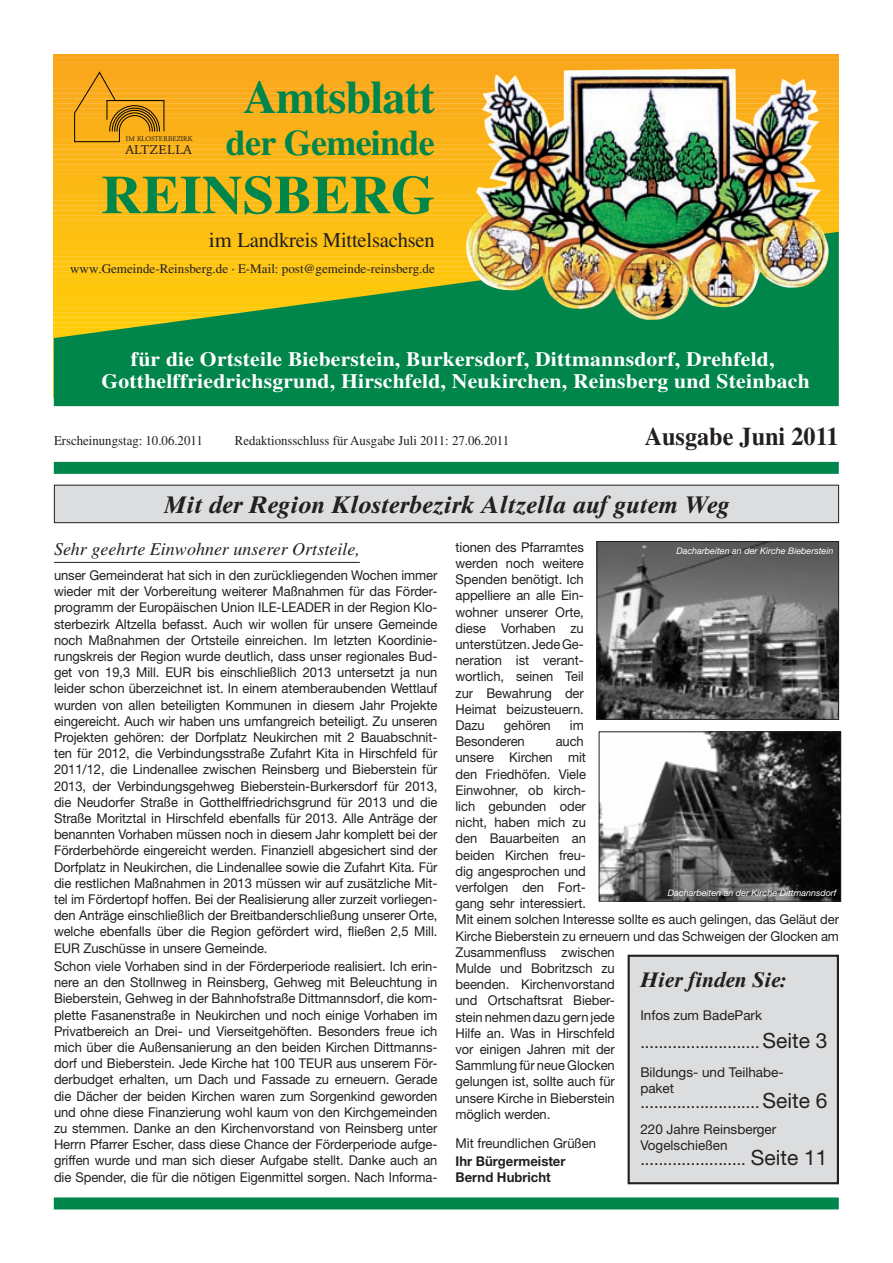
<style>
.page{position:relative;width:893px;height:1263px;background:#fff}
.page>*{position:absolute;margin:0;border:0;box-sizing:border-box;transform-origin:0 0}
.t1{font:54px "Times Bold+OJCWQT";color:#00854a;scale:1.05 1}
.t2{font:46.5px "Times Bold+OJCWQT";letter-spacing:-.02em;color:#00854a}
.t3{font:36px "Times Bold+OJCWQT";letter-spacing:-.02em;color:#00854a}
.t4{font:700 25.5px "Times";color:#231f20;scale:.95 1}
.t5{font:italic 700 24px "Times Ten";color:#231f20}
.t6{font:21px "Times Roman+UAKZUI";letter-spacing:-.01em;color:#231f20;scale:1.05 1}
.t7{font:italic 700 21px "Times Ten";color:#231f20}
.t8{font:20.4px/22.5px "Times Bold+OJCWQT";letter-spacing:.01em;color:#fff;text-align:center;scale:1.06 1}
.t9{font:italic 18px "Times";color:#231f20}
.t10{font:16.5px "Helvetica Neue";color:#231f20}
.t11{font:13.5px/16.2px "Helvetica Neue";letter-spacing:-.005em;color:#231f20;text-align:justify;scale:.96 1}
.t12{font:13.5px/16.2px "Helvetica Neue";letter-spacing:-.005em;color:#231f20}
.t13{font:13.5px "Times";color:#231f20;scale:.95 1}
.t14{font:700 13.5px/16.2px "Helvetica Neue";color:#231f20}
.t15{font:13.05px "Times Roman+UAKZUI";color:#231f20}
.t16{font:12.45px "Garamond BE Regular+BZBGYV";letter-spacing:.04em;color:#231f20;scale:1.08 1}
.t17{font:italic 9px "Helvetica Neue";color:#fff}
.t18{font:6.75px "Garamond BE Regular+BZBGYV";color:#231f20;scale:1.05 1}
.s1{font-size:21px}
</style>
<div class="page">
<div style="left:54px;top:54px;width:785px;height:5px;background:#f9a51b"></div>
<svg style="left:54px;top:57px;width:785px;height:4px"></svg>
<svg style="left:54px;top:61px;width:785px;height:5px;background:#f9a81f"></svg>
<div style="left:54px;top:66px;width:785px;height:8px;background:#f9a71b"></div>
<div style="left:54px;top:72px;width:785px;height:7px;background:#f9a81b"></div>
<div style="left:54px;top:77px;width:785px;height:8px;background:#f9a91b"></div>
<div style="left:54px;top:82px;width:785px;height:8px;background:#faaa1b"></div>
<svg style="left:54px;top:88px;width:785px;height:4px"></svg>
<svg style="left:54px;top:92px;width:785px;height:5px;background:#faad20"></svg>
<svg style="left:54px;top:97px;width:785px;height:5px;background:#faae21"></svg>
<svg style="left:54px;top:102px;width:785px;height:5px;background:#faaf20"></svg>
<svg style="left:54px;top:107px;width:785px;height:5px;background:#faaf20"></svg>
<svg style="left:54px;top:112px;width:785px;height:5px;background:#faaf1e"></svg>
<svg style="left:54px;top:117px;width:785px;height:5px;background:#faaf1b"></svg>
<div style="left:54px;top:122px;width:785px;height:8px;background:#fbb018"></div>
<div style="left:54px;top:128px;width:785px;height:7px;background:#fbb017"></div>
<div style="left:54px;top:133px;width:785px;height:8px;background:#fbb117"></div>
<svg style="left:54px;top:139px;width:785px;height:4px"></svg>
<svg style="left:54px;top:143px;width:785px;height:5px;background:#fbb41c"></svg>
<svg style="left:54px;top:148px;width:785px;height:5px;background:#fbb51d"></svg>
<svg style="left:54px;top:153px;width:785px;height:5px;background:#fbb61d"></svg>
<svg style="left:54px;top:158px;width:785px;height:5px;background:#fbb71d"></svg>
<svg style="left:54px;top:163px;width:785px;height:5px;background:#fbb71b"></svg>
<svg style="left:54px;top:168px;width:785px;height:5px;background:#fcb719"></svg>
<div style="left:54px;top:173px;width:785px;height:8px;background:#fcb715"></div>
<div style="left:54px;top:179px;width:785px;height:7px;background:#fcb814"></div>
<div style="left:54px;top:184px;width:785px;height:8px;background:#fcb914"></div>
<div style="left:54px;top:189px;width:785px;height:8px;background:#fcb914"></div>
<svg style="left:54px;top:195px;width:785px;height:4px"></svg>
<svg style="left:54px;top:199px;width:785px;height:5px;background:#fcbc19"></svg>
<svg style="left:54px;top:204px;width:785px;height:5px;background:#fcbe1a"></svg>
<svg style="left:54px;top:209px;width:785px;height:5px;background:#fdbe1a"></svg>
<svg style="left:54px;top:214px;width:785px;height:5px;background:#fdbe19"></svg>
<svg style="left:54px;top:219px;width:785px;height:5px;background:#fdbf18"></svg>
<svg style="left:54px;top:224px;width:785px;height:5px;background:#fdbf15"></svg>
<div style="left:54px;top:229px;width:785px;height:8px;background:#fdbf11"></div>
<svg style="left:54px;top:232px;width:785px;height:174px;background:#4e9838"></svg>
<img style="left:465px;top:69px;width:364px;height:251px">
<div style="left:54px;top:462px;width:785px;height:12px;background:#00854a"></div>
<div style="left:54px;top:1197px;width:785px;height:12px;background:#00854a"></div>
<svg style="left:74px;top:71px;width:91px;height:72px"></svg>
<div style="left:54px;top:485px;width:785px;height:38px;background:#dcdddf"></div>
<div style="left:54px;top:485px;width:785px;height:38px;border:1px solid #231f20"></div>
<hr style="left:54px;top:562px;width:306px;height:1px;background:#231f20">
<div style="left:629px;top:956px;width:209px;height:227px;background:#dcdddf"></div>
<div style="left:628px;top:955px;width:211px;height:229px;border:2px solid #231f20"></div>
<img style="left:599px;top:543px;width:238px;height:175px">
<div style="left:597px;top:541px;width:242px;height:179px;border:1px solid #231f20"></div>
<img style="left:601px;top:733px;width:238px;height:166px">
<div style="left:599px;top:731px;width:242px;height:170px;border:1px solid #231f20"></div>
<h2 class="t2" style="left:243px;top:70px;width:193px">Amtsblatt</h2>
<h3 class="t3" style="left:226px;top:121px;width:211px">der Gemeinde</h3>
<h1 class="t1" style="left:101px;top:163px;width:320px">REINSBERG</h1>
<h3 class="t6" style="left:209px;top:228px;width:217px">im Landkreis Mittelsachsen</h3>
<p class="t15" style="left:70px;top:261px;width:366px">www.Gemeinde-Reinsberg.de · E-Mail: post@gemeinde-reinsberg.de</p>
<p class="t18" style="left:126px;top:135px;width:65px">IM KLOSTERBEZIRK</p>
<p class="t16" style="left:125px;top:143px;width:64px">ALTZELLA</p>
<h3 class="t8" style="left:101px;top:347px;width:670px">für die Ortsteile Bieberstein, Burkersdorf, Dittmannsdorf, Drehfeld,<br>Gotthelffriedrichsgrund, Hirschfeld, Neukirchen, Reinsberg und Steinbach</h3>
<p class="t13" style="left:54px;top:433px;width:158px">Erscheinungstag: 10.06.2011</p>
<p class="t13" style="left:235px;top:433px;width:290px">Redaktionsschluss für Ausgabe Juli 2011: 27.06.2011</p>
<h3 class="t4" style="left:645px;top:421px;width:206px">Ausgabe Juni 2011</h3>
<h3 class="t5" style="left:164px;top:491px;width:567px">Mit der Region Klosterbezirk Altzella auf gutem Weg</h3>
<h3 class="t9" style="left:54px;top:539px;width:307px">Sehr geehrte Einwohner unserer Ortsteile,</h3>
<p class="t11" style="left:54px;top:567px;width:401px">unser Gemeinderat hat sich in den zurückliegenden Wochen immer wieder mit der Vorbereitung weiterer Maßnahmen für das Förder&shy;programm der Europäischen Union ILE-LEADER in der Region Klo&shy;sterbezirk Altzella befasst. Auch wir wollen für unsere Gemeinde noch Maßnahmen der Ortsteile einreichen. Im letzten Koordinie&shy;rungskreis der Region wurde deutlich, dass unser regionales Bud&shy;get von 19,3 Mill. EUR bis einschließlich 2013 untersetzt ja nun leider schon überzeichnet ist. In einem atemberaubenden Wettlauf wurden von allen beteiligten Kommunen in diesem Jahr Projekte eingereicht. Auch wir haben uns umfangreich beteiligt. Zu unseren Projekten gehören: der Dorfplatz Neukirchen mit 2 Bauabschnit&shy;ten für 2012, die Verbindungsstraße Zufahrt Kita in Hirschfeld für 2011/12, die Lindenallee zwischen Reinsberg und Bieberstein für 2013, der Verbindungsgehweg Bieberstein-Burkersdorf für 2013, die Neudorfer Straße in Gotthelffriedrichsgrund für 2013 und die Straße Moritztal in Hirschfeld ebenfalls für 2013. Alle Anträge der benannten Vorhaben müssen noch in diesem Jahr komplett bei der Förderbehörde eingereicht werden. Finanziell abgesichert sind der Dorfplatz in Neukirchen, die Lindenallee sowie die Zufahrt Kita. Für die restlichen Maßnahmen in 2013 müssen wir auf zusätzliche Mit&shy;tel im Fördertopf hoffen. Bei der Realisierung aller zurzeit vorliegen&shy;den Anträge einschließlich der Breitbanderschließung unserer Orte, welche ebenfalls über die Region gefördert wird, fließen 2,5 Mill.<br>EUR Zuschüsse in unsere Gemeinde.</p>
<p class="t11" style="left:54px;top:958px;width:401px">Schon viele Vorhaben sind in der Förderperiode realisiert. Ich erin&shy;nere an den Stollnweg in Reinsberg, Gehweg mit Beleuchtung in Bieberstein, Gehweg in der Bahnhofstraße Dittmannsdorf, die kom&shy;plette Fasanenstraße in Neukirchen und noch einige Vorhaben im Privatbereich an Drei- und Vierseitgehöften. Besonders freue ich mich über die Außensanierung an den beiden Kirchen Dittmanns&shy;dorf und Bieberstein. Jede Kirche hat 100 TEUR aus unserem För&shy;derbudget erhalten, um Dach und Fassade zu erneuern. Gerade die Dächer der beiden Kirchen waren zum Sorgenkind geworden und ohne diese Finanzierung wohl kaum von den Kirchgemeinden zu stemmen. Danke an den Kirchenvorstand von Reinsberg unter Herrn Pfarrer Escher, dass diese Chance der Förderperiode aufge&shy;griffen wurde und man sich dieser Aufgabe stellt. Danke auch an die Spender, die für die nötigen Eigenmittel sorgen. Nach Informa-</p>
<p class="t11" style="left:455px;top:539px;width:135px">tionen des Pfarramtes werden noch weitere Spenden benötigt. Ich appelliere an alle Ein&shy;wohner unserer Orte, diese Vorhaben zu unterstützen. Jede Ge&shy;neration ist verant&shy;wortlich, seinen Teil zur Bewahrung der Heimat beizusteuern.<br>Dazu</p>
<p class="t17" style="left:676px;top:545px;width:159px">Dacharbeiten an der Kirche Bieberstein</p>
<p class="t11" style="left:504px;top:717px;width:50px">gehören</p>
<p class="t11" style="left:570px;top:717px;width:16px">im</p>
<p class="t11" style="left:455px;top:733px;width:74px">Besonderen</p>
<p class="t11" style="left:455px;top:733px;width:401px;text-align:left;text-indent:100px">auch<br>unsere Kirchen mit<br>den Friedhöfen. Viele<br>Einwohner, ob kirch-<br>lich gebunden oder<br>nicht, haben mich zu<br>den Bauarbeiten an<br>beiden Kirchen freu-<br>dig angesprochen und<br>verfolgen den Fort-<br>gang sehr interessiert.<br>Mit einem solchen Interesse sollte es auch gelingen, das Geläut der<br>Kirche Bieberstein zu erneuern und das Schweigen der Glocken am<br>Zusammenfluss zwischen<br>Mulde und Bobritzsch zu<br>beenden. Kirchenvorstand<br>und Ortschaftsrat Bieber-<br>stein nehmen dazu gern jede<br>Hilfe an. Was in Hirschfeld<br>vor einigen Jahren mit der<br>Sammlung für neue Glocken<br>gelungen ist, sollte auch für<br>unsere Kirche in Bieberstein<br>möglich werden.</p>
<p class="t12" style="left:455px;top:1135px;width:142px">Mit freundlichen Grüßen</p>
<p class="t14" style="left:455px;top:1153px;width:112px">Ihr Bürgermeister<br>Bernd Hubricht</p>
<p class="t17" style="left:668px;top:887px;width:170px">Dacharbeiten an der Kirche Dittmannsdorf</p>
<h3 class="t7" style="left:640px;top:968px;width:147px">Hier finden Sie:</h3>
<p class="t12" style="left:640px;top:1007px;width:123px">Infos zum BadePark</p>
<p class="t10" style="left:640px;top:1032px;width:189px">.......................... <span class="s1">Seite 3</span></p>
<p class="t12" style="left:640px;top:1064px;width:145px">Bildungs- und Teilhabe&shy;paket</p>
<p class="t10" style="left:640px;top:1092px;width:189px">.......................... <span class="s1">Seite 6</span></p>
<p class="t12" style="left:640px;top:1120px;width:137px">220 Jahre Reinsberger<br>Vogelschießen</p>
<p class="t10" style="left:640px;top:1149px;width:189px">....................... <span class="s1">Seite 11</span></p>
</div>
